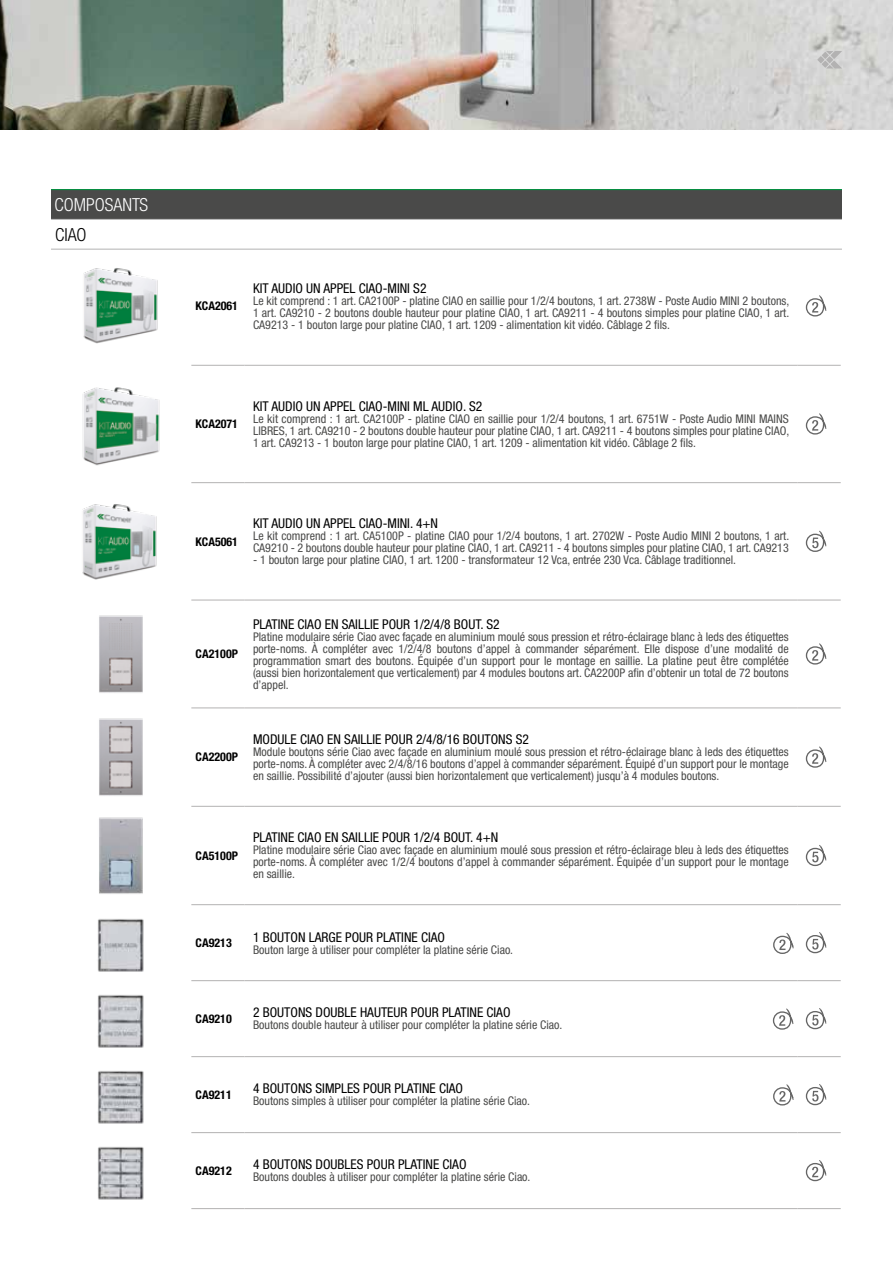
<style>
.page{position:relative;width:893px;height:1263px;background:#fff}
.page>*{position:absolute;margin:0;border:0;box-sizing:border-box;transform-origin:0 0}
.t1{font:300 condensed 18px "Helvetica Neue LTW1 G";color:#fff}
.t2{font:300 condensed 18px "Helvetica Neue LTW1 G";color:#000}
.t3{font:condensed 13.5px "Helvetica Neue LTW1 G";color:#000}
.t4{font:condensed 12px/12px "Helvetica Neue LTW1 G";color:#4a4a49;text-align:justify}
.t5{font:700 condensed 12px "Helvetica Neue LTW1 G";color:#000}
</style>
<div class="page">
<img style="left:0;top:0;width:893px;height:130px">
<div style="left:51px;top:190px;width:791px;height:29px;background:#4a4a49"></div>
<hr style="left:51px;top:249px;width:791px;height:1px;background:#b3b2b2">
<hr style="left:51px;top:189px;width:791px;height:1px;background:#009641">
<hr style="left:51px;top:219px;width:791px;height:1px;background:#b3b2b2">
<hr style="left:191px;top:482px;width:53px;height:1px;background:#b3b2b2">
<hr style="left:244px;top:482px;width:553px;height:1px;background:#b3b2b2">
<hr style="left:797px;top:482px;width:44px;height:1px;background:#b3b2b2">
<hr style="left:191px;top:600px;width:53px;height:1px;background:#b3b2b2">
<hr style="left:244px;top:600px;width:553px;height:1px;background:#b3b2b2">
<hr style="left:797px;top:600px;width:44px;height:1px;background:#b3b2b2">
<hr style="left:191px;top:707px;width:53px;height:1px;background:#b3b2b2">
<hr style="left:244px;top:707px;width:553px;height:1px;background:#b3b2b2">
<hr style="left:797px;top:707px;width:44px;height:1px;background:#b3b2b2">
<hr style="left:191px;top:806px;width:53px;height:1px;background:#b3b2b2">
<hr style="left:244px;top:806px;width:553px;height:1px;background:#b3b2b2">
<hr style="left:797px;top:806px;width:44px;height:1px;background:#b3b2b2">
<hr style="left:191px;top:904px;width:53px;height:1px;background:#b3b2b2">
<hr style="left:244px;top:904px;width:553px;height:1px;background:#b3b2b2">
<hr style="left:797px;top:904px;width:44px;height:1px;background:#b3b2b2">
<hr style="left:191px;top:980px;width:53px;height:1px;background:#b3b2b2">
<hr style="left:244px;top:980px;width:553px;height:1px;background:#b3b2b2">
<hr style="left:797px;top:980px;width:44px;height:1px;background:#b3b2b2">
<hr style="left:191px;top:1056px;width:53px;height:1px;background:#b3b2b2">
<hr style="left:244px;top:1056px;width:553px;height:1px;background:#b3b2b2">
<hr style="left:797px;top:1056px;width:44px;height:1px;background:#b3b2b2">
<hr style="left:191px;top:1132px;width:53px;height:1px;background:#b3b2b2">
<hr style="left:244px;top:1132px;width:553px;height:1px;background:#b3b2b2">
<hr style="left:797px;top:1132px;width:44px;height:1px;background:#b3b2b2">
<hr style="left:191px;top:1208px;width:53px;height:1px;background:#b3b2b2">
<hr style="left:244px;top:1208px;width:553px;height:1px;background:#b3b2b2">
<hr style="left:797px;top:1208px;width:44px;height:1px;background:#b3b2b2">
<hr style="left:191px;top:365px;width:53px;height:1px;background:#b3b2b2">
<hr style="left:244px;top:365px;width:553px;height:1px;background:#b3b2b2">
<hr style="left:797px;top:365px;width:44px;height:1px;background:#b3b2b2">
<img style="left:83px;top:268px;width:75px;height:76px">
<svg style="left:805px;top:295px;width:22px;height:22px"></svg>
<img style="left:82px;top:387px;width:78px;height:79px">
<svg style="left:805px;top:413px;width:22px;height:22px"></svg>
<img style="left:82px;top:504px;width:75px;height:76px">
<svg style="left:805px;top:530px;width:22px;height:22px"></svg>
<img style="left:99px;top:615px;width:44px;height:78px">
<svg style="left:805px;top:643px;width:22px;height:22px"></svg>
<img style="left:99px;top:718px;width:44px;height:78px">
<svg style="left:805px;top:746px;width:22px;height:22px"></svg>
<img style="left:99px;top:817px;width:44px;height:77px">
<svg style="left:805px;top:845px;width:22px;height:22px"></svg>
<img style="left:97px;top:919px;width:47px;height:53px">
<svg style="left:805px;top:932px;width:22px;height:22px"></svg>
<img style="left:97px;top:995px;width:47px;height:53px">
<svg style="left:805px;top:1008px;width:22px;height:22px"></svg>
<img style="left:97px;top:1071px;width:47px;height:53px">
<svg style="left:805px;top:1084px;width:22px;height:22px"></svg>
<img style="left:97px;top:1147px;width:47px;height:53px">
<svg style="left:805px;top:1160px;width:22px;height:22px"></svg>
<svg style="left:817px;top:56px;width:7px;height:7px"></svg>
<div style="left:822px;top:60px;width:7px;height:8px;background:#b3b2b2;border-radius:3px"></div>
<div style="left:822px;top:52px;width:7px;height:7px;background:#b3b2b2;border-radius:3px"></div>
<svg style="left:826px;top:51px;width:16px;height:18px"></svg>
<svg style="left:773px;top:933px;width:21px;height:21px"></svg>
<svg style="left:773px;top:1084px;width:21px;height:22px"></svg>
<svg style="left:772px;top:1008px;width:22px;height:22px"></svg>
<h1 class="t1" style="left:54px;top:194px;width:95px">COMPOSANTS</h1>
<h1 class="t2" style="left:55px;top:224px;width:33px">CIAO</h1>
<p class="t5" style="left:196px;top:299px;width:44px">KCA2061</p>
<p class="t3" style="left:253px;top:280px;width:175px">KIT AUDIO UN APPEL CIAO-MINI S2</p>
<p class="t4" style="left:253px;top:295px;width:538px">Le kit comprend : 1 art. CA2100P - platine CIAO en saillie pour 1/2/4 boutons, 1 art. 2738W - Poste Audio MINI 2 boutons, 1 art. CA9210 - 2 boutons double hauteur pour platine CIAO, 1 art. CA9211 - 4 boutons simples pour platine CIAO, 1 art.<br>CA9213 - 1 bouton large pour platine CIAO, 1 art. 1209 - alimentation kit vidéo. Câblage 2 fils.</p>
<p class="t5" style="left:196px;top:417px;width:44px">KCA2071</p>
<p class="t3" style="left:253px;top:398px;width:231px">KIT AUDIO UN APPEL CIAO-MINI ML AUDIO. S2</p>
<p class="t4" style="left:253px;top:413px;width:538px">Le kit comprend : 1 art. CA2100P - platine CIAO en saillie pour 1/2/4 boutons, 1 art. 6751W - Poste Audio MINI MAINS LIBRES, 1 art. CA9210 - 2 boutons double hauteur pour platine CIAO, 1 art. CA9211 - 4 boutons simples pour platine CIAO, 1 art. CA9213 - 1 bouton large pour platine CIAO, 1 art. 1209 - alimentation kit vidéo. Câblage 2 fils.</p>
<p class="t5" style="left:196px;top:534px;width:44px">KCA5061</p>
<p class="t3" style="left:253px;top:515px;width:187px">KIT AUDIO UN APPEL CIAO-MINI. 4+N</p>
<p class="t4" style="left:253px;top:530px;width:538px">Le kit comprend : 1 art. CA5100P - platine CIAO pour 1/2/4 boutons, 1 art. 2702W - Poste Audio MINI 2 boutons, 1 art.<br>CA9210 - 2 boutons double hauteur pour platine CIAO, 1 art. CA9211 - 4 boutons simples pour platine CIAO, 1 art. CA9213</p>
<p class="t4" style="left:253px;top:554px;width:485px">- 1 bouton large pour platine CIAO, 1 art. 1200 - transformateur 12 Vca, entrée 230 Vca. Câblage traditionnel.</p>
<p class="t5" style="left:196px;top:647px;width:44px">CA2100P</p>
<p class="t3" style="left:253px;top:616px;width:248px">PLATINE CIAO EN SAILLIE POUR 1/2/4/8 BOUT. S2</p>
<p class="t4" style="left:253px;top:631px;width:537px">Platine modulaire série Ciao avec façade en aluminium moulé sous pression et rétro-éclairage blanc à leds des étiquettes porte-noms. À compléter avec 1/2/4/8 boutons d’appel à commander séparément. Elle dispose d’une modalité de programmation smart des boutons. Équipée d’un support pour le montage en saillie. La platine peut être complétée (aussi bien horizontalement que verticalement) par 4 modules boutons art. CA2200P afin d’obtenir un total de 72 boutons d’appel.</p>
<p class="t5" style="left:196px;top:750px;width:44px">CA2200P</p>
<p class="t3" style="left:253px;top:731px;width:277px">MODULE CIAO EN SAILLIE POUR 2/4/8/16 BOUTONS S2</p>
<p class="t4" style="left:253px;top:746px;width:537px">Module boutons série Ciao avec façade en aluminium moulé sous pression et rétro-éclairage blanc à leds des étiquettes porte-noms. À compléter avec 2/4/8/16 boutons d’appel à commander séparément. Équipé d’un support pour le montage en saillie. Possibilité d’ajouter (aussi bien horizontalement que verticalement) jusqu’à 4 modules boutons.</p>
<p class="t5" style="left:196px;top:848px;width:44px">CA5100P</p>
<p class="t3" style="left:253px;top:829px;width:247px">PLATINE CIAO EN SAILLIE POUR 1/2/4 BOUT. 4+N</p>
<p class="t4" style="left:253px;top:844px;width:537px">Platine modulaire série Ciao avec façade en aluminium moulé sous pression et rétro-éclairage bleu à leds des étiquettes porte-noms. À compléter avec 1/2/4 boutons d’appel à commander séparément. Équipée d’un support pour le montage en saillie.</p>
<p class="t5" style="left:196px;top:935px;width:38px">CA9213</p>
<p class="t5" style="left:196px;top:1011px;width:38px">CA9210</p>
<p class="t5" style="left:196px;top:1087px;width:38px">CA9211</p>
<p class="t5" style="left:196px;top:1163px;width:38px">CA9212</p>
<p class="t3" style="left:253px;top:929px;width:193px">1 BOUTON LARGE POUR PLATINE CIAO</p>
<p class="t4" style="left:253px;top:943px;width:262px">Bouton large à utiliser pour compléter la platine série Ciao.</p>
<p class="t3" style="left:253px;top:1005px;width:259px">2 BOUTONS DOUBLE HAUTEUR POUR PLATINE CIAO</p>
<p class="t4" style="left:253px;top:1019px;width:311px">Boutons double hauteur à utiliser pour compléter la platine série Ciao.</p>
<p class="t3" style="left:253px;top:1081px;width:211px">4 BOUTONS SIMPLES POUR PLATINE CIAO</p>
<p class="t4" style="left:253px;top:1095px;width:279px">Boutons simples à utiliser pour compléter la platine série Ciao.</p>
<p class="t3" style="left:253px;top:1157px;width:215px">4 BOUTONS DOUBLES POUR PLATINE CIAO</p>
<p class="t4" style="left:253px;top:1171px;width:279px">Boutons doubles à utiliser pour compléter la platine série Ciao.</p>
</div>
